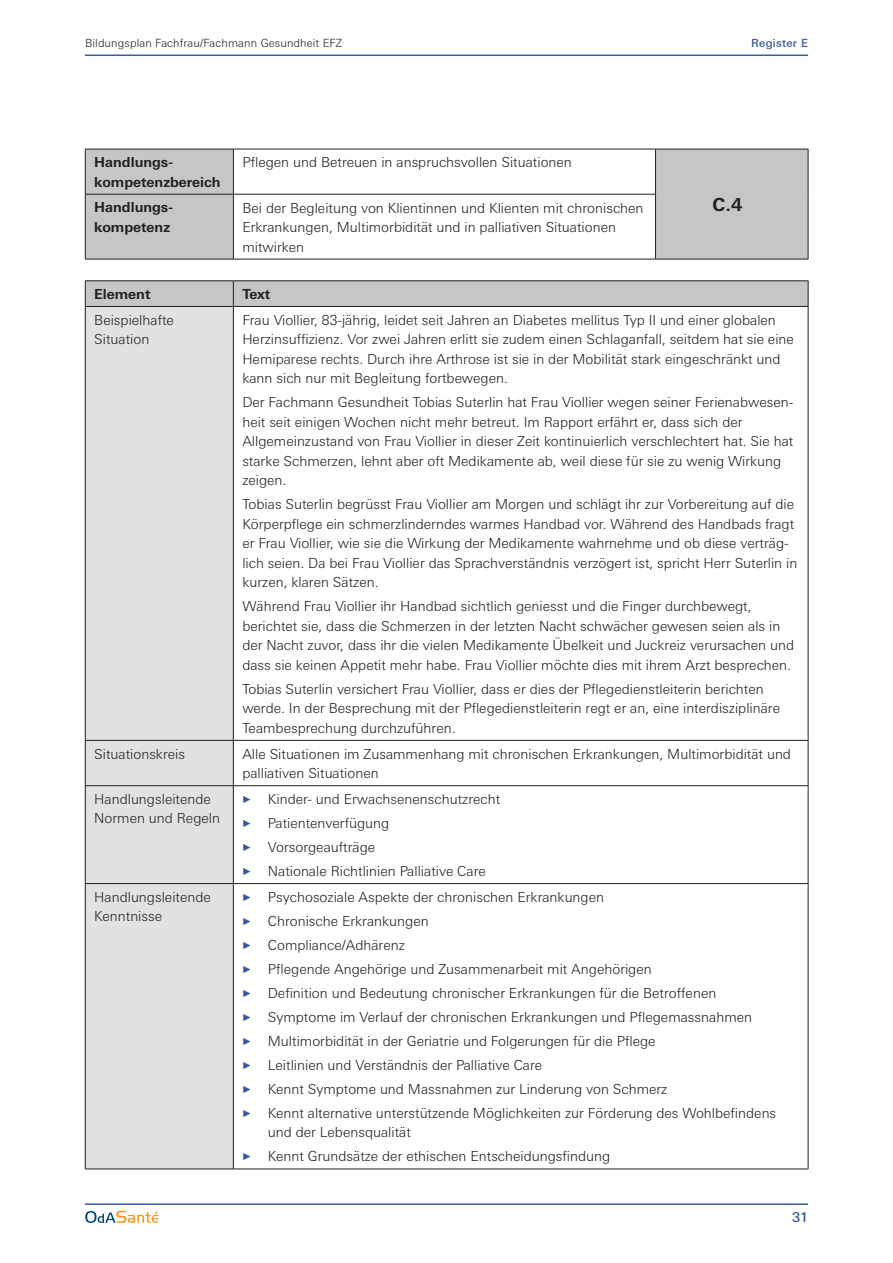
<style>
.page{position:relative;width:893px;height:1263px;background:#fff}
.page>*{position:absolute;margin:0;border:0;box-sizing:border-box;transform-origin:0 0}
.t1{font:700 18px "LT Univers Basic";color:#231f20}
.t2{font:300 13.8px/19.5px "LT Univers Basic";color:#231f20}
.t3{font:700 13.8px/19.5px "LT Univers Basic";color:#231f20}
.t4{font:500 13.5px "LT Univers Basic";color:#3b589a}
.t5{font:300 11.25px "LT Univers Basic";letter-spacing:.01em;color:#231f20}
.t6{font:500 11.25px "LT Univers Basic";letter-spacing:.02em;color:#3b589a}
.s1{font-family:"Linotype Tapestry Triangle";font-weight:400;font-size:9px;color:#3b589a}
</style>
<div class="page">
<hr style="left:85px;top:55px;width:723px;height:1px;background:#3b589a">
<hr style="left:85px;top:1203px;width:723px;height:2px;background:#3b589a">
<svg style="left:85px;top:1211px;width:73px;height:12px"></svg>
<svg style="left:86px;top:150px;width:722px;height:109px"></svg>
<hr style="left:655px;top:149px;width:153px;height:1px;background:#231f20">
<hr style="left:808px;top:149px;width:1px;height:45px;background:#231f20">
<hr style="left:85px;top:194px;width:148px;height:1px;background:#231f20">
<hr style="left:233px;top:194px;width:423px;height:1px;background:#231f20">
<hr style="left:808px;top:194px;width:1px;height:65px;background:#231f20">
<hr style="left:655px;top:259px;width:153px;height:1px;background:#231f20">
<hr style="left:85px;top:149px;width:148px;height:1px;background:#231f20">
<hr style="left:85px;top:149px;width:1px;height:45px;background:#231f20">
<hr style="left:233px;top:149px;width:422px;height:1px;background:#231f20">
<hr style="left:233px;top:149px;width:1px;height:45px;background:#231f20">
<hr style="left:655px;top:149px;width:1px;height:45px;background:#231f20">
<hr style="left:85px;top:194px;width:1px;height:65px;background:#231f20">
<hr style="left:233px;top:194px;width:1px;height:65px;background:#231f20">
<hr style="left:655px;top:194px;width:1px;height:65px;background:#231f20">
<hr style="left:85px;top:259px;width:148px;height:1px;background:#231f20">
<hr style="left:233px;top:259px;width:422px;height:1px;background:#231f20">
<div style="left:86px;top:307px;width:147px;height:862px;background:#e2e2e1"></div>
<hr style="left:233px;top:740px;width:575px;height:1px;background:#231f20">
<hr style="left:85px;top:785px;width:148px;height:1px;background:#231f20">
<hr style="left:233px;top:785px;width:575px;height:1px;background:#231f20">
<hr style="left:85px;top:883px;width:148px;height:1px;background:#231f20">
<hr style="left:233px;top:883px;width:575px;height:1px;background:#231f20">
<hr style="left:85px;top:1169px;width:148px;height:1px;background:#231f20">
<hr style="left:233px;top:1169px;width:575px;height:1px;background:#231f20">
<hr style="left:808px;top:307px;width:1px;height:433px;background:#231f20">
<hr style="left:808px;top:740px;width:1px;height:45px;background:#231f20">
<hr style="left:808px;top:786px;width:1px;height:97px;background:#231f20">
<hr style="left:808px;top:884px;width:1px;height:285px;background:#231f20">
<hr style="left:85px;top:740px;width:1px;height:45px;background:#231f20">
<hr style="left:233px;top:740px;width:1px;height:45px;background:#231f20">
<hr style="left:85px;top:786px;width:1px;height:97px;background:#231f20">
<hr style="left:233px;top:786px;width:1px;height:97px;background:#231f20">
<hr style="left:85px;top:884px;width:1px;height:285px;background:#231f20">
<hr style="left:233px;top:884px;width:1px;height:285px;background:#231f20">
<hr style="left:85px;top:307px;width:1px;height:433px;background:#231f20">
<hr style="left:233px;top:307px;width:1px;height:433px;background:#231f20">
<hr style="left:85px;top:740px;width:148px;height:1px;background:#231f20">
<div style="left:85px;top:281px;width:724px;height:25px;background:#c6c6c7"></div>
<hr style="left:85px;top:306px;width:148px;height:1px;background:#231f20">
<hr style="left:233px;top:306px;width:575px;height:1px;background:#231f20">
<p class="t5" style="left:85px;top:36px;width:259px">Bildungsplan Fachfrau/Fachmann Gesundheit EFZ</p>
<p class="t6" style="left:751px;top:36px;width:58px">Register E</p>
<p class="t3" style="left:94px;top:152px;width:128px">Handlungs&shy;kompetenzbereich</p>
<p class="t2" style="left:242px;top:153px;width:331px">Pflegen und Betreuen in anspruchsvollen Situationen</p>
<p class="t3" style="left:94px;top:198px;width:80px">Handlungs-</p>
<p class="t1" style="left:713px;top:194px;width:31px">C.4</p>
<p class="t3" style="left:94px;top:217px;width:77px">kompetenz</p>
<p class="t2" style="left:242px;top:198px;width:403px">Bei der Begleitung von Klientinnen und Klienten mit chronischen<br>Erkrankungen, Multimorbidität und in palliativen Situationen mitwirken</p>
<p class="t3" style="left:94px;top:284px;width:58px">Element</p>
<p class="t3" style="left:242px;top:284px;width:29px">Text</p>
<p class="t2" style="left:94px;top:310px;width:81px">Beispielhafte<br>Situation</p>
<p class="t2" style="left:242px;top:310px;width:553px">Frau Viollier, 83-jährig, leidet seit Jahren an Diabetes mellitus Typ II und einer globalen Herzinsuffizienz. Vor zwei Jahren erlitt sie zudem einen Schlaganfall, seitdem hat sie eine Hemiparese rechts. Durch ihre Arthrose ist sie in der Mobilität stark eingeschränkt und kann sich nur mit Begleitung fortbewegen.</p>
<p class="t2" style="left:242px;top:392px;width:552px">Der Fachmann Gesundheit Tobias Suterlin hat Frau Viollier wegen seiner Ferienabwesen&shy;heit seit einigen Wochen nicht mehr betreut. Im Rapport erfährt er, dass sich der Allgemeinzustand von Frau Viollier in dieser Zeit kontinuierlich verschlechtert hat. Sie hat starke Schmerzen, lehnt aber oft Medikamente ab, weil diese für sie zu wenig Wirkung zeigen.</p>
<p class="t2" style="left:242px;top:494px;width:556px">Tobias Suterlin begrüsst Frau Viollier am Morgen und schlägt ihr zur Vorbereitung auf die Körperpflege ein schmerzlinderndes warmes Handbad vor. Während des Handbads fragt er Frau Viollier, wie sie die Wirkung der Medikamente wahrnehme und ob diese verträg&shy;lich seien. Da bei Frau Viollier das Sprachverständnis verzögert ist, spricht Herr Suterlin in kurzen, klaren Sätzen.</p>
<p class="t2" style="left:242px;top:596px;width:553px">Während Frau Viollier ihr Handbad sichtlich geniesst und die Finger durchbewegt, berichtet sie, dass die Schmerzen in der letzten Nacht schwächer gewesen seien als in der Nacht zuvor, dass ihr die vielen Medikamente Übelkeit und Juckreiz verursachen und dass sie keinen Appetit mehr habe. Frau Viollier möchte dies mit ihrem Arzt besprechen.</p>
<p class="t2" style="left:242px;top:679px;width:539px">Tobias Suterlin versichert Frau Viollier, dass er dies der Pflegedienstleiterin berichten werde. In der Besprechung mit der Pflegedienstleiterin regt er an, eine interdisziplinäre<br>Teambesprechung durchzuführen.</p>
<p class="t2" style="left:94px;top:744px;width:92px">Situationskreis</p>
<p class="t2" style="left:242px;top:744px;width:550px">Alle Situationen im Zusammenhang mit chronischen Erkrankungen, Multimorbidität und palliativen Situationen</p>
<p class="t2" style="left:94px;top:789px;width:127px">Handlungsleitende<br>Normen und Regeln</p>
<p class="t2" style="left:242px;top:787px;width:259px;line-height:24px"><span class="s1">A</span> Kinder- und Erwachsenenschutzrecht<br><span class="s1">A</span> Patientenverfügung<br><span class="s1">A</span> Vorsorgeaufträge<br><span class="s1">A</span> Nationale Richtlinien Palliative Care</p>
<p class="t2" style="left:94px;top:887px;width:118px">Handlungsleitende<br>Kenntnisse</p>
<p class="t2" style="left:242px;top:885px;width:535px;line-height:24px"><span class="s1">A</span> Psychosoziale Aspekte der chronischen Erkrankungen<br><span class="s1">A</span> Chronische Erkrankungen<br><span class="s1">A</span> Compliance/Adhärenz<br><span class="s1">A</span> Pflegende Angehörige und Zusammenarbeit mit Angehörigen<br><span class="s1">A</span> Definition und Bedeutung chronischer Erkrankungen für die Betroffenen<br><span class="s1">A</span> Symptome im Verlauf der chronischen Erkrankungen und Pflegemassnahmen<br><span class="s1">A</span> Multimorbidität in der Geriatrie und Folgerungen für die Pflege<br><span class="s1">A</span> Leitlinien und Verständnis der Palliative Care<br><span class="s1">A</span> Kennt Symptome und Massnahmen zur Linderung von Schmerz<br><span class="s1">A</span> Kennt alternative unterstützende Möglichkeiten zur Förderung des Wohlbefindens</p>
<p class="t2" style="left:242px;top:1120px;width:369px;line-height:24px;text-indent:26px">und der Lebensqualität<br><span class="s1">A</span> Kennt Grundsätze der ethischen Entscheidungsfindung</p>
<p class="t4" style="left:792px;top:1209px;width:17px">31</p>
</div>
